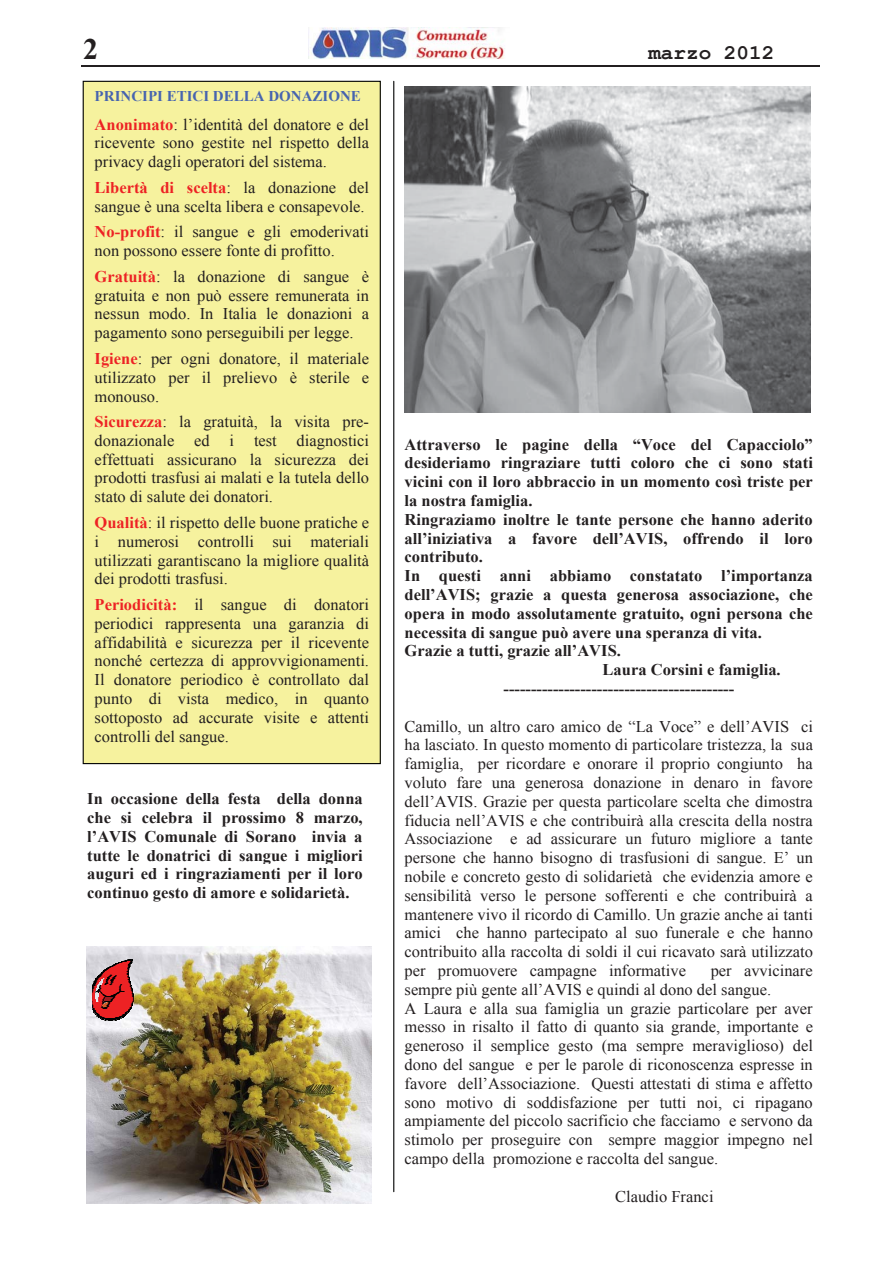
<style>
.page{position:relative;width:893px;height:1263px;background:#fff}
.page>*{position:absolute;margin:0;border:0;box-sizing:border-box;transform-origin:0 0}
.t1{font:700 29.7px "Times New Roman";color:#231f20}
.t2{font:700 20.85px "Courier New";color:#231f20}
.t3{font:16.35px/18.8px "Times New Roman";color:#231f20;text-align:justify}
.t4{font:700 16.35px/18.8px "Times New Roman";color:#231f20;text-align:justify}
.t5{font:700 14.85px "Times New Roman";color:#4764af}
.s1{font-weight:700;color:#ed2224}
</style>
<div class="page">
<img style="left:308px;top:28px;width:197px;height:31px">
<hr style="left:81px;top:65px;width:739px;height:1px;background:#231f20">
<img style="left:405px;top:87px;width:406px;height:325px">
<img style="left:86px;top:946px;width:285px;height:257px">
<svg style="left:92px;top:960px;width:41px;height:47px;background:#bd4547"></svg>
<img style="left:92px;top:1006px;width:40px;height:4px">
<img style="left:92px;top:1009px;width:38px;height:3px">
<img style="left:94px;top:1011px;width:34px;height:3px">
<img style="left:95px;top:1014px;width:31px;height:1px">
<svg style="left:96px;top:1015px;width:29px;height:7px"></svg>
<div style="left:83px;top:81px;width:297px;height:683px;background:#f6f29e"></div>
<hr style="left:393px;top:81px;width:1px;height:1111px;background:#010202">
<h1 class="t1" style="left:83px;top:32px;width:16px">2</h1>
<p class="t2" style="left:648px;top:42px;width:127px">marzo 2012</p>
<p class="t5" style="left:95px;top:88px;width:268px">PRINCIPI ETICI DELLA DONAZIONE</p>
<p class="t3" style="left:95px;top:115px;width:276px"><span class="s1">Anonimato</span>: l’identità del donatore e del ricevente sono gestite nel rispetto della privacy dagli operatori del sistema.</p>
<p class="t3" style="left:95px;top:178px;width:276px"><span class="s1">Libertà di scelta</span>: la donazione del sangue è una scelta libera e consapevole.</p>
<p class="t3" style="left:95px;top:223px;width:276px"><span class="s1">No-profit</span>: il sangue e gli emoderivati non possono essere fonte di profitto.</p>
<p class="t3" style="left:95px;top:267px;width:276px"><span class="s1">Gratuità</span>: la donazione di sangue è gratuita e non può essere remunerata in nessun modo. In Italia le donazioni a pagamento sono perseguibili per legge.</p>
<p class="t3" style="left:95px;top:349px;width:276px"><span class="s1">Igiene</span>: per ogni donatore, il materiale utilizzato per il prelievo è sterile e monouso.</p>
<p class="t3" style="left:95px;top:412px;width:276px"><span class="s1">Sicurezza</span>: la gratuità, la visita pre&shy;donazionale ed i test diagnostici effettuati assicurano la sicurezza dei prodotti trasfusi ai malati e la tutela dello stato di salute dei donatori.</p>
<p class="t3" style="left:95px;top:513px;width:276px"><span class="s1">Qualità</span>: il rispetto delle buone pratiche e i numerosi controlli sui materiali utilizzati garantiscano la migliore qualità dei prodotti trasfusi.</p>
<p class="t3" style="left:95px;top:595px;width:276px"><span class="s1">Periodicità:</span> il sangue di donatori periodici rappresenta una garanzia di affidabilità e sicurezza per il ricevente nonché certezza di approvvigionamenti.<br>Il donatore periodico è controllato dal punto di vista medico, in quanto sottoposto ad accurate visite e attenti controlli del sangue.</p>
<p class="t4" style="left:87px;top:789px;width:277px">In occasione della festa della donna che si celebra il prossimo 8 marzo, l’AVIS Comunale di Sorano invia a tutte le donatrici di sangue i migliori auguri ed i ringraziamenti per il loro continuo gesto di amore e solidarietà.</p>
<p class="t4" style="left:405px;top:435px;width:410px">Attraverso le pagine della “Voce del Capacciolo”</p>
<p class="t4" style="left:405px;top:454px;width:410px">desideriamo ringraziare tutti coloro che ci sono stati</p>
<p class="t4" style="left:405px;top:472px;width:410px">vicini con il loro abbraccio in un momento così triste per</p>
<p class="t4" style="left:405px;top:491px;width:129px">la nostra famiglia.</p>
<p class="t4" style="left:405px;top:510px;width:410px">Ringraziamo inoltre le tante persone che hanno aderito</p>
<p class="t4" style="left:405px;top:529px;width:410px">all’iniziativa a favore dell’AVIS, offrendo il loro</p>
<p class="t4" style="left:405px;top:548px;width:80px">contributo.</p>
<p class="t4" style="left:405px;top:566px;width:410px">In questi anni abbiamo constatato l’importanza</p>
<p class="t4" style="left:405px;top:585px;width:410px">dell’AVIS; grazie a questa generosa associazione, che</p>
<p class="t4" style="left:405px;top:604px;width:410px">opera in modo assolutamente gratuito, ogni persona che</p>
<p class="t4" style="left:405px;top:623px;width:359px">necessita di sangue può avere una speranza di vita.</p>
<p class="t4" style="left:405px;top:642px;width:218px">Grazie a tutti, grazie all’AVIS.</p>
<p class="t4" style="left:602px;top:660px;width:180px">Laura Corsini e famiglia.</p>
<p class="t4" style="left:503px;top:679px;width:232px">------------------------------------------</p>
<p class="t3" style="left:405px;top:717px;width:410px">Camillo, un altro caro amico de “La Voce” e dell’AVIS ci ha lasciato. In questo momento di particolare tristezza, la sua famiglia, per ricordare e onorare il proprio congiunto ha voluto fare una generosa donazione in denaro in favore dell’AVIS. Grazie per questa particolare scelta che dimostra fiducia nell’AVIS e che contribuirà alla crescita della nostra Associazione e ad assicurare un futuro migliore a tante persone che hanno bisogno di trasfusioni di sangue. E’ un nobile e concreto gesto di solidarietà che evidenzia amore e sensibilità verso le persone sofferenti e che contribuirà a mantenere vivo il ricordo di Camillo. Un grazie anche ai tanti amici che hanno partecipato al suo funerale e che hanno contribuito alla raccolta di soldi il cui ricavato sarà utilizzato per promuovere campagne informative</p>
<p class="t3" style="left:405px;top:961px;width:410px;text-align:left;text-indent:306px">per avvicinare sempre più gente all’AVIS e quindi al dono del sangue.<br>A Laura e alla sua famiglia un grazie particolare per aver messo in risalto il fatto di quanto sia grande, importante e generoso il semplice gesto (ma sempre meraviglioso) del dono del sangue e per le parole di riconoscenza espresse in favore dell’Associazione. Questi attestati di stima e affetto sono motivo di soddisfazione per tutti noi, ci ripagano ampiamente del piccolo sacrificio che facciamo e servono da stimolo per proseguire con sempre maggior impegno nel campo della promozione e raccolta del sangue.</p>
<p class="t3" style="left:615px;top:1187px;width:100px">Claudio Franci</p>
</div>
